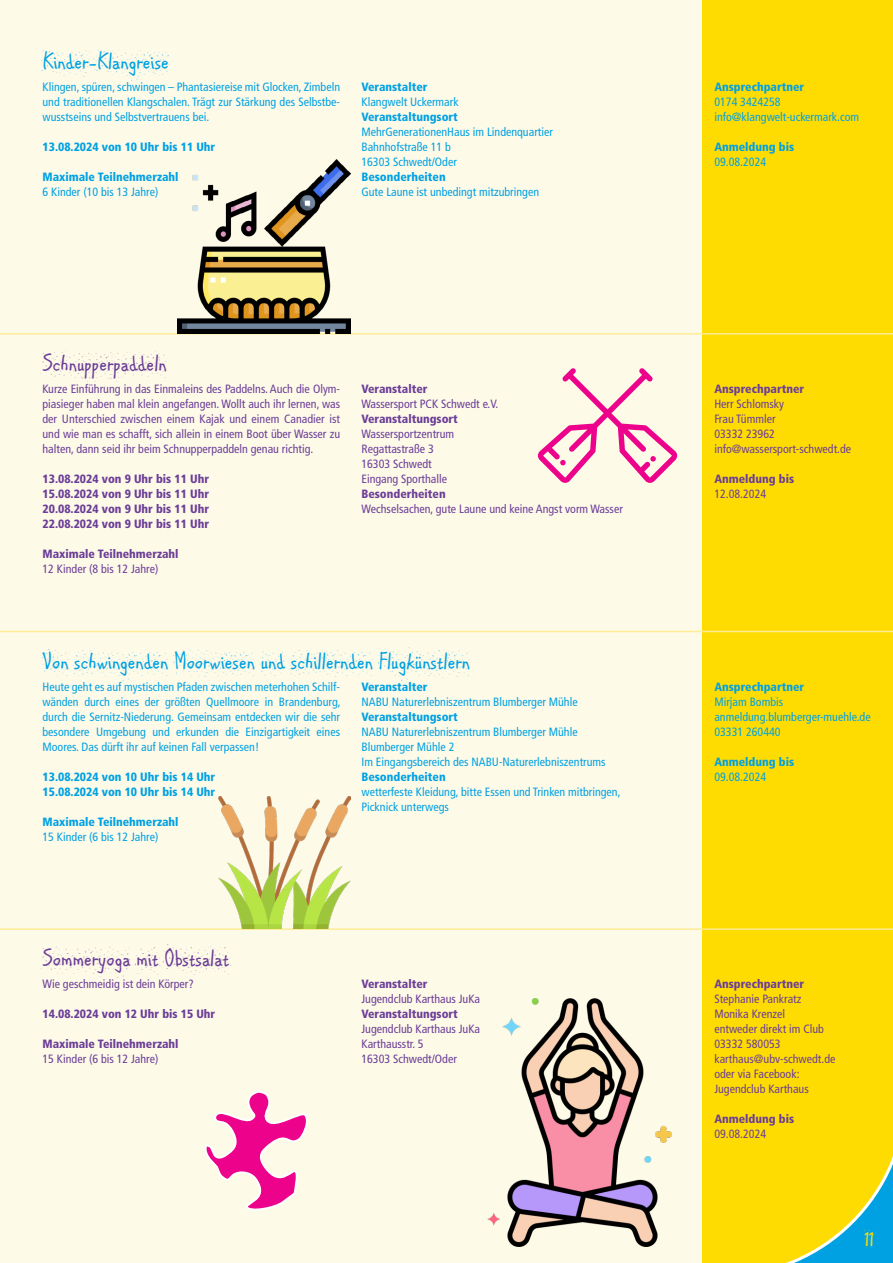
<style>
.page{position:relative;width:893px;height:1263px;background:#fff}
.page>*{position:absolute;margin:0;border:0;box-sizing:border-box;transform-origin:0 0}
.t1{font:24px "ARCARTER";color:#00a1e3}
.t2{font:24px "ARCARTER";color:#6b3e98}
.t3{font:22.5px "ARCARTER";color:#ffdc01}
.t4{font:condensed 12px/15px "Frutiger LT Std";color:#00a1e3}
.t5{font:condensed 12px/15px "Frutiger LT Std";color:#6b3e98}
.t6{font:900 condensed 12px/15px "Frutiger LT Std";color:#6b3e98;text-align:justify}
.t7{font:900 condensed 12px/15px "Frutiger LT Std";color:#00a1e3}
</style>
<div class="page">
<div style="left:702px;top:0;width:191px;height:1263px;background:#ffdc01"></div>
<svg style="left:786px;top:1156px;width:107px;height:107px"></svg>
<div style="left:0;top:0;width:702px;height:1263px;background:#fefae8"></div>
<hr style="left:0;top:333px;width:893px;height:2px;background:#ffec96">
<hr style="left:0;top:631px;width:893px;height:1px;background:#ffec96">
<hr style="left:0;top:928px;width:893px;height:2px;background:#ffec96">
<svg style="left:205px;top:1091px;width:103px;height:120px"></svg>
<img style="left:177px;top:159px;width:174px;height:174px">
<img style="left:219px;top:796px;width:132px;height:132px">
<svg style="left:538px;top:368px;width:139px;height:115px"></svg>
<img style="left:487px;top:999px;width:185px;height:247px">
<h1 class="t1" style="left:43px;top:47px;width:128px">KINDER-KLANGREISE</h1>
<p class="t4" style="left:43px;top:79px;width:299px;text-align:justify">Klingen, spüren, schwingen – Phantasiereise mit Glocken, Zimbeln und traditionellen Klangschalen. Trägt zur Stärkung des Selbstbe&shy;wusstseins und Selbstvertrauens bei.</p>
<p class="t7" style="left:43px;top:139px;width:174px">13.08.2024 von 10 Uhr bis 11 Uhr</p>
<p class="t7" style="left:43px;top:169px;width:138px">Maximale Teilnehmerzahl</p>
<p class="t4" style="left:43px;top:184px;width:117px">6 Kinder (10 bis 13 Jahre)</p>
<p class="t7" style="left:361px;top:79px;width:68px">Veranstalter</p>
<p class="t4" style="left:361px;top:94px;width:99px">Klangwelt Uckermark</p>
<p class="t7" style="left:361px;top:109px;width:98px">Veranstaltungsort</p>
<p class="t4" style="left:361px;top:124px;width:193px">MehrGenerationenHaus im Lindenquartier<br>Bahnhofstraße 11 b<br>16303 Schwedt/Oder</p>
<p class="t7" style="left:361px;top:169px;width:86px">Besonderheiten</p>
<p class="t4" style="left:361px;top:184px;width:179px">Gute Laune ist unbedingt mitzubringen</p>
<h1 class="t2" style="left:43px;top:349px;width:126px">SCHNUPPERPADDELN</h1>
<p class="t5" style="left:43px;top:381px;width:299px;text-align:justify">Kurze Einführung in das Einmaleins des Paddelns. Auch die Olym&shy;piasieger haben mal klein angefangen. Wollt auch ihr lernen, was der Unterschied zwischen einem Kajak und einem Canadier ist und wie man es schafft, sich allein in einem Boot über Wasser zu halten, dann seid ihr beim Schnupperpaddeln genau richtig.</p>
<p class="t6" style="left:43px;top:471px;width:168px">13.08.2024 von 9 Uhr bis 11 Uhr 15.08.2024 von 9 Uhr bis 11 Uhr 20.08.2024 von 9 Uhr bis 11 Uhr 22.08.2024 von 9 Uhr bis 11 Uhr</p>
<p class="t6" style="left:43px;top:546px;width:138px">Maximale Teilnehmerzahl</p>
<p class="t5" style="left:43px;top:561px;width:117px">12 Kinder (8 bis 12 Jahre)</p>
<p class="t6" style="left:361px;top:381px;width:68px">Veranstalter</p>
<p class="t5" style="left:361px;top:396px;width:139px">Wassersport PCK Schwedt e.V.</p>
<p class="t6" style="left:361px;top:411px;width:98px">Veranstaltungsort</p>
<p class="t5" style="left:361px;top:426px;width:94px">Wassersportzentrum<br>Regattastraße 3<br>16303 Schwedt<br>Eingang Sporthalle</p>
<p class="t6" style="left:361px;top:486px;width:86px">Besonderheiten</p>
<p class="t5" style="left:361px;top:501px;width:263px">Wechselsachen, gute Laune und keine Angst vorm Wasser</p>
<h1 class="t1" style="left:43px;top:646px;width:429px">VON SCHWINGENDEN MOORWIESEN UND SCHILLERNDEN FLUGKÜNSTLERN</h1>
<p class="t7" style="left:361px;top:679px;width:68px">Veranstalter</p>
<p class="t4" style="left:361px;top:694px;width:218px">NABU Naturerlebniszentrum Blumberger Mühle</p>
<p class="t7" style="left:361px;top:709px;width:98px">Veranstaltungsort</p>
<p class="t4" style="left:361px;top:724px;width:246px">NABU Naturerlebniszentrum Blumberger Mühle<br>Blumberger Mühle 2<br>Im Eingangsbereich des NABU-Naturerlebniszentrums</p>
<p class="t7" style="left:361px;top:769px;width:86px">Besonderheiten</p>
<p class="t4" style="left:361px;top:784px;width:261px">wetterfeste Kleidung, bitte Essen und Trinken mitbringen,<br>Picknick unterwegs</p>
<p class="t4" style="left:43px;top:679px;width:300px;text-align:justify">Heute geht es auf mystischen Pfaden zwischen meterhohen Schilf&shy;wänden durch eines der größten Quellmoore in Brandenburg, durch die Sernitz-Niederung. Gemeinsam entdecken wir die sehr besondere Umgebung und erkunden die Einzigartigkeit eines Moores. Das dürft ihr auf keinen Fall verpassen!</p>
<p class="t7" style="left:43px;top:769px;width:174px">13.08.2024 von 10 Uhr bis 14 Uhr<br>15.08.2024 von 10 Uhr bis 14 Uhr</p>
<p class="t7" style="left:43px;top:814px;width:138px">Maximale Teilnehmerzahl</p>
<p class="t4" style="left:43px;top:829px;width:117px">15 Kinder (6 bis 12 Jahre)</p>
<h1 class="t2" style="left:43px;top:944px;width:188px">SOMMERYOGA MIT OBSTSALAT</h1>
<p class="t5" style="left:43px;top:977px;width:153px">Wie geschmeidig ist dein Körper?</p>
<p class="t6" style="left:43px;top:1006px;width:174px">14.08.2024 von 12 Uhr bis 15 Uhr</p>
<p class="t6" style="left:43px;top:1036px;width:138px">Maximale Teilnehmerzahl</p>
<p class="t5" style="left:43px;top:1052px;width:117px">15 Kinder (6 bis 12 Jahre)</p>
<p class="t6" style="left:361px;top:976px;width:68px">Veranstalter</p>
<p class="t5" style="left:361px;top:992px;width:120px">Jugendclub Karthaus JuKa</p>
<p class="t6" style="left:361px;top:1006px;width:98px">Veranstaltungsort</p>
<p class="t5" style="left:361px;top:1022px;width:120px">Jugendclub Karthaus JuKa<br>Karthausstr. 5<br>16303 Schwedt/Oder</p>
<p class="t7" style="left:714px;top:79px;width:91px">Ansprechpartner</p>
<p class="t4" style="left:714px;top:94px;width:146px">0174 3424258 info@klangwelt-uckermark.com</p>
<p class="t7" style="left:714px;top:139px;width:81px">Anmeldung bis</p>
<p class="t4" style="left:714px;top:154px;width:53px">09.08.2024</p>
<p class="t6" style="left:714px;top:381px;width:91px">Ansprechpartner</p>
<p class="t5" style="left:714px;top:396px;width:138px">Herr Schlomsky<br>Frau Tümmler<br>03332 23962 info@wassersport-schwedt.de</p>
<p class="t6" style="left:714px;top:471px;width:81px">Anmeldung bis</p>
<p class="t5" style="left:714px;top:486px;width:53px">12.08.2024</p>
<p class="t7" style="left:714px;top:679px;width:91px">Ansprechpartner</p>
<p class="t4" style="left:714px;top:694px;width:158px">Mirjam Bombis anmeldung.blumberger-muehle.de<br>03331 260440</p>
<p class="t7" style="left:714px;top:754px;width:81px">Anmeldung bis</p>
<p class="t4" style="left:714px;top:769px;width:53px">09.08.2024</p>
<p class="t6" style="left:714px;top:976px;width:91px">Ansprechpartner</p>
<p class="t5" style="left:714px;top:992px;width:123px">Stephanie Pankratz<br>Monika Krenzel<br>entweder direkt im Club<br>03332 580053 karthaus@ubv-schwedt.de oder via Facebook:<br>Jugendclub Karthaus</p>
<p class="t6" style="left:714px;top:1111px;width:81px">Anmeldung bis</p>
<p class="t5" style="left:714px;top:1127px;width:53px">09.08.2024</p>
<h2 class="t3" style="left:865px;top:1225px;width:11px">11</h2>
</div>
